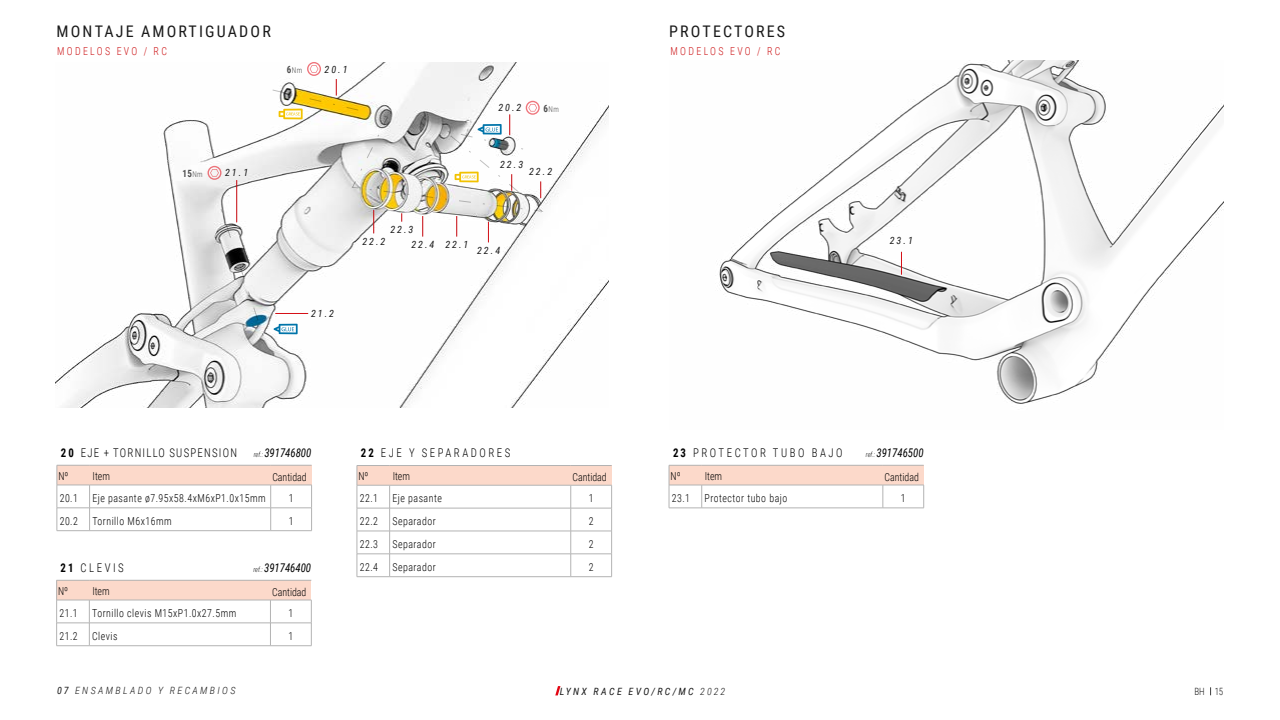
<style>
.page{position:relative;width:1280px;height:720px;background:#fff}
.page>*{position:absolute;margin:0;border:0;box-sizing:border-box;transform-origin:0 0}
.t1{font:16px "Roboto Condensed";letter-spacing:.135em;color:#1a1a1a}
.t2{font:300 12px "Roboto Condensed";letter-spacing:.235em;color:#000;scale:.9 1}
.t3{font:italic 12px "Roboto Condensed";color:#000;scale:.9 1}
.t4{font:300 12px "Roboto Condensed";letter-spacing:.115em;color:#000;scale:.9 1}
.t5{font:300 11px "Roboto Condensed";letter-spacing:.05em;color:#000;scale:.9 1}
.t6{font:300 11px "Roboto Condensed";color:#000;scale:.9 1}
.t7{font:300 11px "Roboto Condensed";letter-spacing:.235em;color:#cd1719;scale:.9 1}
.t8{font:italic 10px "Roboto Condensed";letter-spacing:.2em;color:#1a1a1a}
.t9{font:italic 300 10px "Roboto Condensed";letter-spacing:.235em;color:#1a1a1a}
.t10{font:italic 10px "Roboto Condensed";letter-spacing:.235em;color:#1a1a1a}
.t11{font:300 10px "Roboto Condensed";color:#1a1a1a;scale:.9 1}
.t12{font:700 10px "Roboto Condensed";color:#4d4d4d;scale:.9 1}
.t13{font:300 8px "Roboto Condensed";color:#4d4d4d;scale:.9 1}
.s1{font-weight:300;font-size:8px}
.s2{font-weight:700;font-size:10px}
.s3{font-weight:700}
.s4{font-weight:300;font-size:7px}
.s5{font-weight:400}
.s6{font-weight:300}
</style>
<div class="page">
<svg style="left:555px;top:686px;width:5px;height:9px"></svg>
<div style="left:357px;top:466px;width:255px;height:19px;background:#fcd9ca"></div>
<hr style="left:357px;top:508px;width:33px;height:1px;background:#b3b3b3">
<hr style="left:390px;top:508px;width:181px;height:1px;background:#b3b3b3">
<hr style="left:571px;top:508px;width:41px;height:1px;background:#b3b3b3">
<hr style="left:357px;top:531px;width:33px;height:1px;background:#b3b3b3">
<hr style="left:390px;top:531px;width:181px;height:1px;background:#b3b3b3">
<hr style="left:571px;top:531px;width:41px;height:1px;background:#b3b3b3">
<hr style="left:357px;top:554px;width:33px;height:1px;background:#b3b3b3">
<hr style="left:390px;top:554px;width:181px;height:1px;background:#b3b3b3">
<svg style="left:389px;top:486px;width:1px;height:91px"></svg>
<hr style="left:571px;top:554px;width:41px;height:1px;background:#b3b3b3">
<svg style="left:571px;top:486px;width:1px;height:91px"></svg>
<hr style="left:357px;top:577px;width:33px;height:1px;background:#b3b3b3">
<hr style="left:390px;top:577px;width:181px;height:1px;background:#b3b3b3">
<hr style="left:571px;top:577px;width:41px;height:1px;background:#b3b3b3">
<hr style="left:357px;top:465px;width:33px;height:1px;background:#b3b3b3">
<svg style="left:357px;top:466px;width:1px;height:111px"></svg>
<hr style="left:390px;top:465px;width:181px;height:1px;background:#b3b3b3">
<hr style="left:571px;top:465px;width:41px;height:1px;background:#b3b3b3">
<hr style="left:357px;top:485px;width:33px;height:1px;background:#b3b3b3">
<hr style="left:390px;top:485px;width:181px;height:1px;background:#b3b3b3">
<hr style="left:571px;top:485px;width:41px;height:1px;background:#b3b3b3">
<svg style="left:611px;top:485px;width:1px;height:92px"></svg>
<div style="left:57px;top:465px;width:255px;height:20px;background:#fcd9ca"></div>
<hr style="left:57px;top:508px;width:33px;height:1px;background:#b3b3b3">
<hr style="left:90px;top:508px;width:181px;height:1px;background:#b3b3b3">
<svg style="left:89px;top:486px;width:1px;height:45px"></svg>
<hr style="left:271px;top:508px;width:41px;height:1px;background:#b3b3b3">
<svg style="left:271px;top:486px;width:1px;height:45px"></svg>
<hr style="left:57px;top:531px;width:33px;height:1px;background:#b3b3b3">
<hr style="left:90px;top:531px;width:181px;height:1px;background:#b3b3b3">
<hr style="left:271px;top:531px;width:41px;height:1px;background:#b3b3b3">
<hr style="left:57px;top:465px;width:33px;height:1px;background:#b3b3b3">
<svg style="left:57px;top:465px;width:1px;height:66px"></svg>
<hr style="left:90px;top:465px;width:181px;height:1px;background:#b3b3b3">
<hr style="left:271px;top:465px;width:41px;height:1px;background:#b3b3b3">
<hr style="left:57px;top:485px;width:33px;height:1px;background:#b3b3b3">
<hr style="left:90px;top:485px;width:181px;height:1px;background:#b3b3b3">
<hr style="left:271px;top:485px;width:41px;height:1px;background:#b3b3b3">
<svg style="left:311px;top:486px;width:1px;height:45px"></svg>
<div style="left:57px;top:580px;width:254px;height:20px;background:#fcd9ca"></div>
<hr style="left:57px;top:623px;width:32px;height:1px;background:#b3b3b3">
<hr style="left:89px;top:623px;width:181px;height:1px;background:#b3b3b3">
<svg style="left:89px;top:601px;width:1px;height:45px"></svg>
<hr style="left:270px;top:623px;width:41px;height:1px;background:#b3b3b3">
<svg style="left:270px;top:601px;width:1px;height:45px"></svg>
<hr style="left:57px;top:646px;width:32px;height:1px;background:#b3b3b3">
<hr style="left:89px;top:646px;width:181px;height:1px;background:#b3b3b3">
<hr style="left:270px;top:646px;width:41px;height:1px;background:#b3b3b3">
<hr style="left:57px;top:580px;width:32px;height:1px;background:#b3b3b3">
<svg style="left:56px;top:580px;width:1px;height:66px"></svg>
<hr style="left:89px;top:580px;width:181px;height:1px;background:#b3b3b3">
<hr style="left:270px;top:580px;width:41px;height:1px;background:#b3b3b3">
<hr style="left:57px;top:600px;width:32px;height:1px;background:#b3b3b3">
<hr style="left:89px;top:600px;width:181px;height:1px;background:#b3b3b3">
<hr style="left:270px;top:600px;width:41px;height:1px;background:#b3b3b3">
<svg style="left:311px;top:600px;width:1px;height:46px"></svg>
<img style="left:55px;top:106px;width:553px;height:302px">
<hr style="left:236px;top:180px;width:1px;height:42px;background:#d61017">
<svg style="left:217px;top:198px;width:47px;height:139px"></svg>
<svg style="left:208px;top:166px;width:14px;height:14px"></svg>
<div style="left:669px;top:465px;width:255px;height:20px;background:#fcd9ca"></div>
<svg style="left:702px;top:486px;width:1px;height:22px"></svg>
<svg style="left:883px;top:486px;width:1px;height:22px"></svg>
<hr style="left:669px;top:508px;width:33px;height:1px;background:#b3b3b3">
<hr style="left:702px;top:508px;width:181px;height:1px;background:#b3b3b3">
<hr style="left:883px;top:508px;width:41px;height:1px;background:#b3b3b3">
<hr style="left:669px;top:465px;width:33px;height:1px;background:#b3b3b3">
<svg style="left:669px;top:466px;width:1px;height:42px"></svg>
<hr style="left:702px;top:465px;width:181px;height:1px;background:#b3b3b3">
<hr style="left:883px;top:465px;width:41px;height:1px;background:#b3b3b3">
<hr style="left:669px;top:485px;width:33px;height:1px;background:#b3b3b3">
<hr style="left:702px;top:485px;width:181px;height:1px;background:#b3b3b3">
<hr style="left:883px;top:485px;width:41px;height:1px;background:#b3b3b3">
<svg style="left:924px;top:485px;width:1px;height:23px"></svg>
<img style="left:719px;top:61px;width:505px;height:343px">
<svg style="left:901px;top:252px;width:1px;height:23px"></svg>
<svg style="left:274px;top:324px;width:24px;height:10px"></svg>
<hr style="left:275px;top:313px;width:33px;height:1px;background:#d61017">
<svg style="left:271px;top:62px;width:274px;height:180px"></svg>
<h1 class="t1" style="left:57px;top:20px;width:216px">MONTAJE AMORTIGUADOR</h1>
<h1 class="t1" style="left:669px;top:20px;width:117px">PROTECTORES</h1>
<p class="t7" style="left:57px;top:43px;width:124px">MODELOS EVO / RC</p>
<p class="t7" style="left:671px;top:43px;width:124px">MODELOS EVO / RC</p>
<p class="t12" style="left:182px;top:166px;width:24px">15<span class="s1">Nm</span></p>
<p class="t8" style="left:225px;top:166px;width:25px">21.1</p>
<p class="t13" style="left:287px;top:65px;width:18px"><span class="s2">6</span>Nm</p>
<p class="t8" style="left:325px;top:62px;width:25px">20.1</p>
<p class="t8" style="left:498px;top:101px;width:25px">20.2</p>
<p class="t13" style="left:544px;top:103px;width:18px"><span class="s2">6</span>Nm</p>
<p class="t8" style="left:500px;top:157px;width:25px">22.3</p>
<p class="t8" style="left:529px;top:165px;width:25px">22.2</p>
<p class="t8" style="left:390px;top:223px;width:25px">22.3</p>
<p class="t8" style="left:362px;top:234px;width:25px">22.2</p>
<p class="t8" style="left:411px;top:237px;width:25px">22.4</p>
<p class="t8" style="left:445px;top:237px;width:25px">22.1</p>
<p class="t8" style="left:477px;top:243px;width:25px">22.4</p>
<p class="t8" style="left:311px;top:307px;width:25px">21.2</p>
<p class="t4" style="left:61px;top:444px;width:197px"><span class="s3">20</span> EJE + TORNILLO SUSPENSION</p>
<p class="t5" style="left:60px;top:491px;width:22px">20.1</p>
<p class="t5" style="left:92px;top:491px;width:194px">Eje pasante ø7.95x58.4xM6xP1.0x15mm</p>
<p class="t5" style="left:289px;top:491px;width:7px">1</p>
<p class="t5" style="left:60px;top:513px;width:22px">20.2</p>
<p class="t5" style="left:92px;top:513px;width:90px">Tornillo M6x16mm</p>
<p class="t5" style="left:289px;top:513px;width:7px">1</p>
<p class="t3" style="left:254px;top:444px;width:66px"><span class="s4">ref.:</span> 391746800</p>
<p class="t5" style="left:58px;top:469px;width:13px">Nº</p>
<p class="t5" style="left:93px;top:469px;width:21px">Item</p>
<p class="t6" style="left:272px;top:470px;width:40px">Cantidad</p>
<p class="t2" style="left:61px;top:559px;width:72px"><span class="s3">21</span> CLEVIS</p>
<p class="t5" style="left:59px;top:606px;width:22px">21.1</p>
<p class="t5" style="left:92px;top:606px;width:162px">Tornillo clevis M15xP1.0x27.5mm</p>
<p class="t5" style="left:288px;top:606px;width:7px">1</p>
<p class="t5" style="left:59px;top:628px;width:22px">21.2</p>
<p class="t5" style="left:92px;top:628px;width:30px">Clevis</p>
<p class="t5" style="left:288px;top:628px;width:7px">1</p>
<p class="t3" style="left:253px;top:559px;width:66px"><span class="s4">ref.:</span> 391746400</p>
<p class="t5" style="left:58px;top:584px;width:13px">Nº</p>
<p class="t5" style="left:92px;top:584px;width:21px">Item</p>
<p class="t6" style="left:272px;top:585px;width:40px">Cantidad</p>
<p class="t2" style="left:361px;top:444px;width:168px"><span class="s3">22</span> EJE Y SEPARADORES</p>
<p class="t5" style="left:360px;top:491px;width:22px">22.1</p>
<p class="t5" style="left:392px;top:491px;width:56px">Eje pasante</p>
<p class="t5" style="left:589px;top:491px;width:7px">1</p>
<p class="t5" style="left:360px;top:514px;width:22px">22.2</p>
<p class="t5" style="left:392px;top:514px;width:50px">Separador</p>
<p class="t5" style="left:589px;top:514px;width:7px">2</p>
<p class="t5" style="left:360px;top:537px;width:22px">22.3</p>
<p class="t5" style="left:392px;top:537px;width:50px">Separador</p>
<p class="t5" style="left:589px;top:537px;width:7px">2</p>
<p class="t5" style="left:360px;top:559px;width:22px">22.4</p>
<p class="t5" style="left:392px;top:559px;width:50px">Separador</p>
<p class="t5" style="left:589px;top:559px;width:7px">2</p>
<p class="t5" style="left:359px;top:469px;width:13px">Nº</p>
<p class="t5" style="left:393px;top:469px;width:21px">Item</p>
<p class="t6" style="left:572px;top:470px;width:40px">Cantidad</p>
<p class="t8" style="left:890px;top:234px;width:25px">23.1</p>
<p class="t2" style="left:673px;top:444px;width:190px"><span class="s3">23</span> PROTECTOR TUBO BAJO</p>
<p class="t5" style="left:672px;top:491px;width:22px">23.1</p>
<p class="t5" style="left:705px;top:491px;width:93px">Protector tubo bajo</p>
<p class="t5" style="left:901px;top:491px;width:7px">1</p>
<p class="t3" style="left:866px;top:444px;width:66px"><span class="s4">ref.:</span> 391746500</p>
<p class="t5" style="left:671px;top:469px;width:13px">Nº</p>
<p class="t5" style="left:705px;top:469px;width:21px">Item</p>
<p class="t6" style="left:885px;top:470px;width:40px">Cantidad</p>
<p class="t9" style="left:57px;top:684px;width:180px"><span class="s5">07</span> ENSAMBLADO Y RECAMBIOS</p>
<p class="t10" style="left:560px;top:685px;width:167px">LYNX RACE EVO/RC/MC <span class="s6">2022</span></p>
<p class="t11" style="left:1194px;top:685px;width:34px">BH 15</p>
</div>
